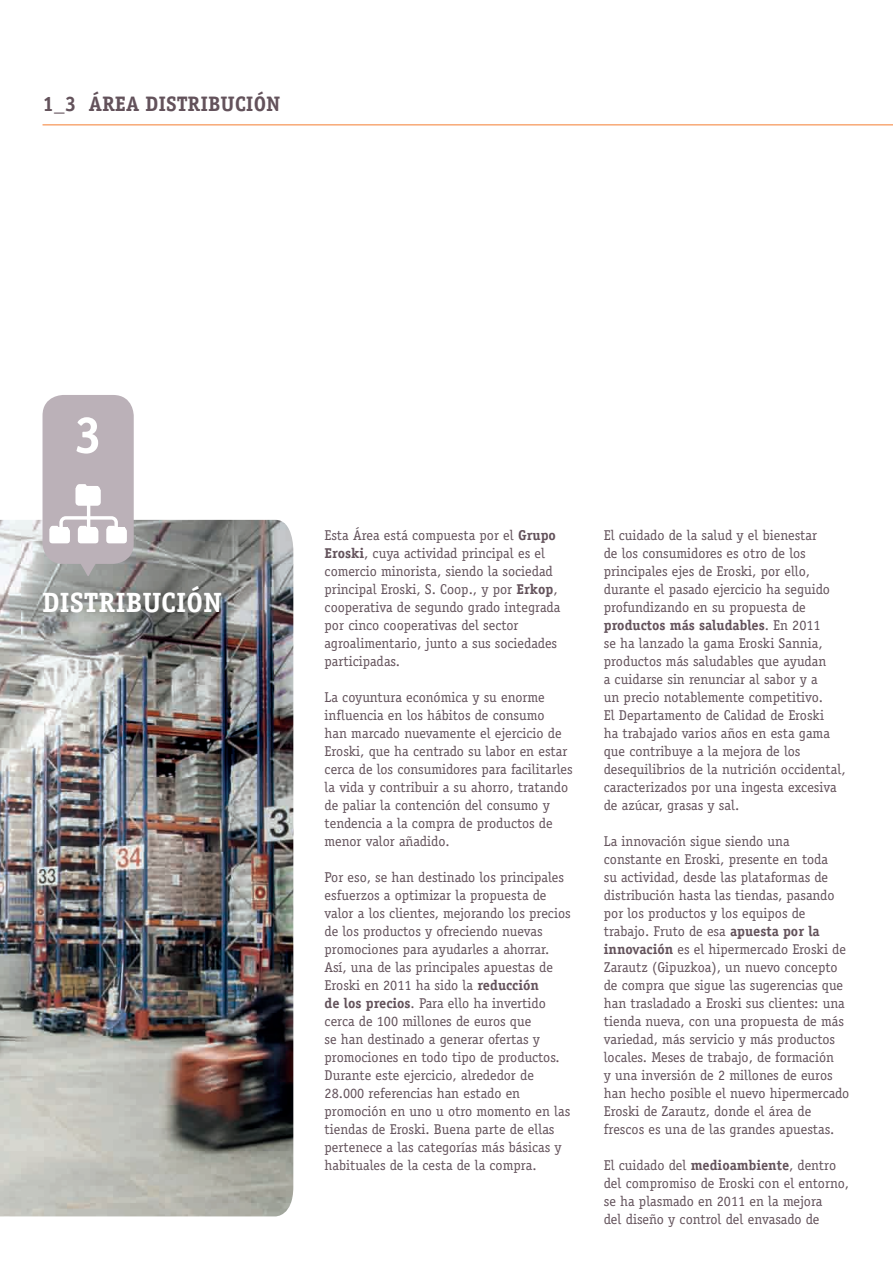
<style>
.page{position:relative;width:893px;height:1263px;background:#fff}
.page>*{position:absolute;margin:0;border:0;box-sizing:border-box;transform-origin:0 0}
.t1{font:700 51.75px "Officina Serif Std";color:#fff}
.t2{font:700 27.9px "Officina Serif Std";color:#fff}
.t3{font:700 21px "Officina Serif Std";color:#63525b}
.t4{font:14.25px/18px "Officina Serif Std";color:#63525b}
.s1{font-weight:700}
</style>
<div class="page">
<hr style="left:43px;top:124px;width:850px;height:1px;background:#f47d31">
<img style="left:0;top:520px;width:293px;height:696px">
<div style="left:43px;top:395px;width:91px;height:169px;background:#bbb1b8;border-radius:21px"></div>
<svg style="left:80px;top:564px;width:16px;height:13px"></svg>
<svg style="left:49px;top:484px;width:78px;height:59px"></svg>
<h3 class="t3" style="left:43px;top:90px;width:239px">1_3 ÁREA DISTRIBUCIÓN</h3>
<h1 class="t1" style="left:74px;top:403px;width:30px">3</h1>
<h2 class="t2" style="left:43px;top:585px;width:181px">DISTRIBUCIÓN</h2>
<p class="t4" style="left:325px;top:526px;width:237px">Esta Área está compuesta por el <span class="s1">Grupo Eroski</span>, cuya actividad principal es el comercio minorista, siendo la sociedad principal Eroski, S. Coop., y por <span class="s1">Erkop</span>, cooperativa de segundo grado integrada por cinco cooperativas del sector agroalimentario, junto a sus sociedades participadas.</p>
<p class="t4" style="left:325px;top:688px;width:249px">La coyuntura económica y su enorme influencia en los hábitos de consumo<br>han marcado nuevamente el ejercicio de Eroski, que ha centrado su labor en estar cerca de los consumidores para facilitarles la vida y contribuir a su ahorro, tratando de paliar la contención del consumo y tendencia a la compra de productos de menor valor añadido.</p>
<p class="t4" style="left:325px;top:868px;width:248px">Por eso, se han destinado los principales esfuerzos a optimizar la propuesta de valor a los clientes, mejorando los precios de los productos y ofreciendo nuevas promociones para ayudarles a ahorrar.<br>Así, una de las principales apuestas de Eroski en 2011 ha sido la <span class="s1">reducción<br>de los precios</span>. Para ello ha invertido cerca de 100 millones de euros que<br>se han destinado a generar ofertas y promociones en todo tipo de productos.<br>Durante este ejercicio, alrededor de 28.000 referencias han estado en promoción en uno u otro momento en las tiendas de Eroski. Buena parte de ellas pertenece a las categorías más básicas y habituales de la cesta de la compra.</p>
<p class="t4" style="left:604px;top:526px;width:243px">El cuidado de la salud y el bienestar<br>de los consumidores es otro de los principales ejes de Eroski, por ello, durante el pasado ejercicio ha seguido profundizando en su propuesta de <span class="s1">productos más saludables</span>. En 2011<br>se ha lanzado la gama Eroski Sannia, productos más saludables que ayudan<br>a cuidarse sin renunciar al sabor y a<br>un precio notablemente competitivo.<br>El Departamento de Calidad de Eroski<br>ha trabajado varios años en esta gama que contribuye a la mejora de los desequilibrios de la nutrición occidental, caracterizados por una ingesta excesiva de azúcar, grasas y sal.</p>
<p class="t4" style="left:604px;top:832px;width:247px">La innovación sigue siendo una constante en Eroski, presente en toda<br>su actividad, desde las plataformas de distribución hasta las tiendas, pasando por los productos y los equipos de trabajo. Fruto de esa <span class="s1">apuesta por la innovación</span> es el hipermercado Eroski de Zarautz (Gipuzkoa), un nuevo concepto de compra que sigue las sugerencias que han trasladado a Eroski sus clientes: una tienda nueva, con una propuesta de más variedad, más servicio y más productos locales. Meses de trabajo, de formación<br>y una inversión de 2 millones de euros han hecho posible el nuevo hipermercado Eroski de Zarautz, donde el área de frescos es una de las grandes apuestas.</p>
<p class="t4" style="left:604px;top:1156px;width:247px">El cuidado del <span class="s1">medioambiente</span>, dentro del compromiso de Eroski con el entorno, se ha plasmado en 2011 en la mejora<br>del diseño y control del envasado de</p>
</div>
